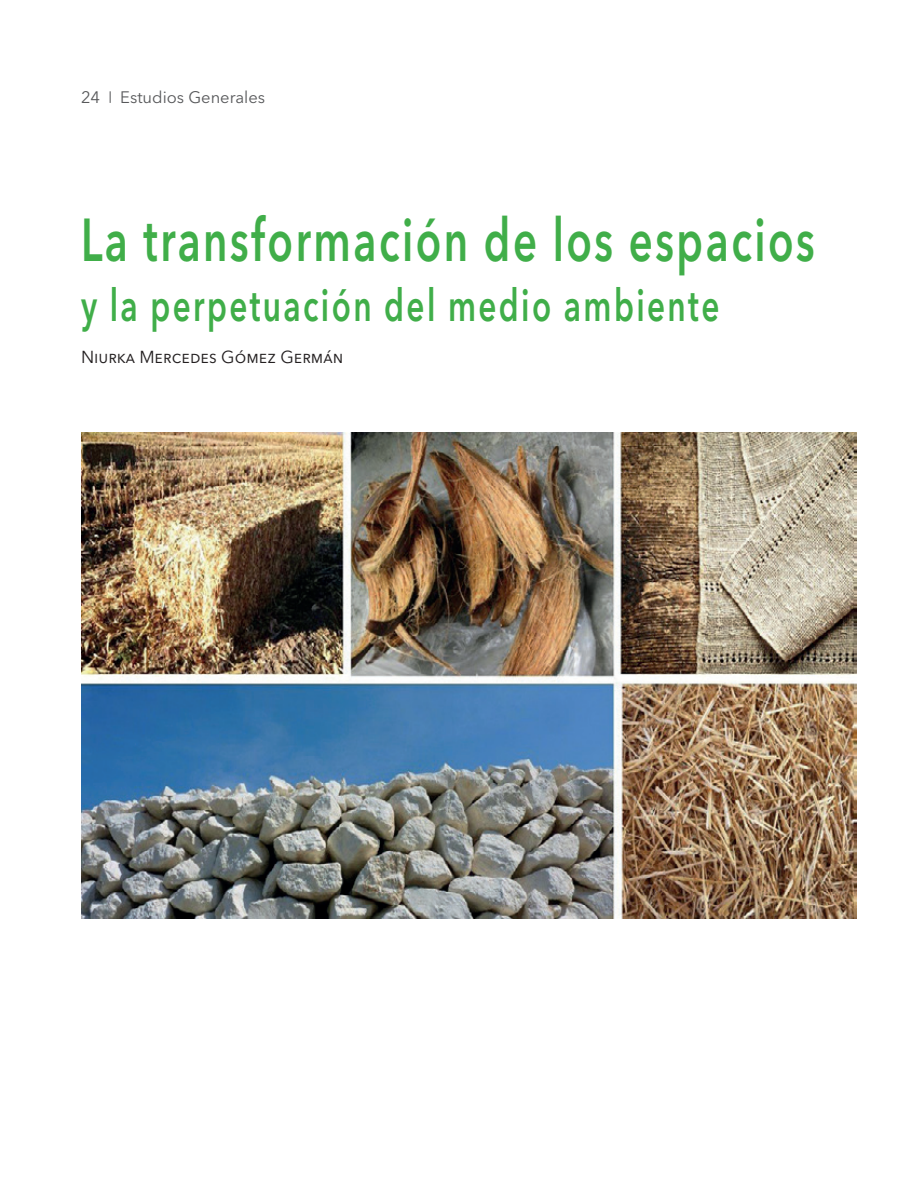
<style>
.page{position:relative;width:918px;height:1188px;background:#fff}
.page>*{position:absolute;margin:0;border:0;box-sizing:border-box;transform-origin:0 0}
.t1{font:600 60px "Avenir Next LT Pro";letter-spacing:.06em;color:#40ae49;scale:.7 1}
.t2{font:600 45px "Avenir Next LT Pro";letter-spacing:.075em;color:#40ae49;scale:.7 1}
.t3{font:17.25px "Avenir Next LT Pro";color:#231f20}
.t4{font:16.5px "Avenir Next LT Pro";color:#57585a}
</style>
<div class="page">
<img style="left:81px;top:432px;width:776px;height:486px">
<p class="t4" style="left:81px;top:88px;width:186px">24 <sup>|</sup> Estudios Generales</p>
<h1 class="t1" style="left:81px;top:204px;width:1050px">La transformación de los espacios</h1>
<p class="t2" style="left:81px;top:278px;width:914px">y la perpetuación del medio ambiente</p>
<p class="t3" style="left:81px;top:347px;width:264px">Niurka Mercedes Gómez Germán</p>
</div>
